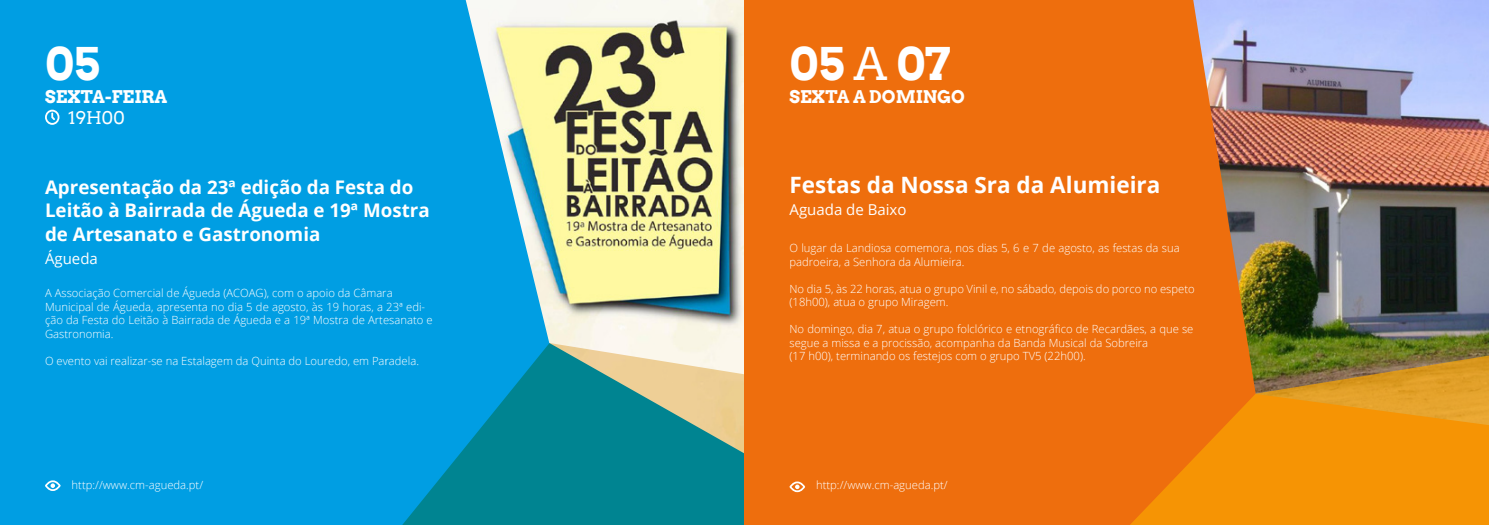
<style>
.page{position:relative;width:1489px;height:525px;background:#fff}
.page>*{position:absolute;margin:0;border:0;box-sizing:border-box;transform-origin:0 0}
.t1{font:700 45px "Arvo";color:#fff}
.t2{font:700 22.5px "Open Sans";color:#fff}
.t3{font:700 18.75px/23.8px "Open Sans";color:#fff}
.t4{font:700 17.5px "Arvo";color:#fff}
.t5{font:17.5px "Arvo";color:#fff}
.t6{font:15px "Open Sans";color:#fff}
.t7{font:300 11.25px/13.5px "Open Sans";color:#fff}
.s1{font-weight:400}
</style>
<div class="page">
<div style="left:0;top:0;width:744px;height:524px;background:#009ee3"></div>
<img style="left:465px;top:0;width:279px;height:343px">
<svg style="left:45px;top:480px;width:16px;height:10px"></svg>
<svg style="left:403px;top:343px;width:341px;height:181px;fill:#008491"></svg>
<svg style="left:45px;top:110px;width:14px;height:15px"></svg>
<div style="left:744px;top:0;width:744px;height:524px;background:#ee6e0d"></div>
<img style="left:1193px;top:0;width:295px;height:355px">
<svg style="left:1131px;top:355px;width:357px;height:169px;fill:#f69404"></svg>
<svg style="left:789px;top:481px;width:16px;height:11px"></svg>
<h1 class="t1" style="left:45px;top:35px;width:56px">05</h1>
<h3 class="t4" style="left:45px;top:86px;width:124px">SEXTA-FEIRA</h3>
<h3 class="t5" style="left:68px;top:107px;width:58px">19H00</h3>
<h3 class="t3" style="left:45px;top:174px;width:386px">Apresentação da 23ª edição da Festa do<br>Leitão à Bairrada de Águeda e 19ª Mostra de Artesanato e Gastronomia</h3>
<h3 class="t6" style="left:45px;top:248px;width:54px">Águeda</h3>
<p class="t7" style="left:45px;top:286px;width:389px">A Associação Comercial de Águeda (ACOAG), com o apoio da Câmara Municipal de Águeda, apresenta no dia 5 de agosto, às 19 horas, a 23ª edi&shy;ção da Festa do Leitão à Bairrada de Águeda e a 19ª Mostra de Artesanato e Gastronomia.</p>
<p class="t7" style="left:45px;top:353px;width:375px">O evento vai realizar-se na Estalagem da Quinta do Louredo, em Paradela.</p>
<p class="t7" style="left:72px;top:477px;width:133px">http://www.cm-agueda.pt/</p>
<h1 class="t1" style="left:789px;top:35px;width:163px">05 <span class="s1">A</span> 07</h1>
<h3 class="t4" style="left:789px;top:86px;width:177px">SEXTA A DOMINGO</h3>
<h2 class="t2" style="left:789px;top:168px;width:372px">Festas da Nossa Sra da Alumieira</h2>
<h3 class="t6" style="left:789px;top:199px;width:118px">Aguada de Baixo</h3>
<p class="t7" style="left:789px;top:241px;width:392px">O lugar da Landiosa comemora, nos dias 5, 6 e 7 de agosto, as festas da sua padroeira, a Senhora da Alumieira.</p>
<p class="t7" style="left:789px;top:281px;width:407px">No dia 5, às 22 horas, atua o grupo Vinil e, no sábado, depois do porco no espeto (18h00), atua o grupo Miragem.</p>
<p class="t7" style="left:789px;top:322px;width:405px">No domingo, dia 7, atua o grupo folclórico e etnográfico de Recardães, a que se segue a missa e a procissão, acompanha da Banda Musical da Sobreira<br>(17 h00), terminando os festejos com o grupo TV5 (22h00).</p>
<p class="t7" style="left:816px;top:477px;width:133px">http://www.cm-agueda.pt/</p>
</div>
